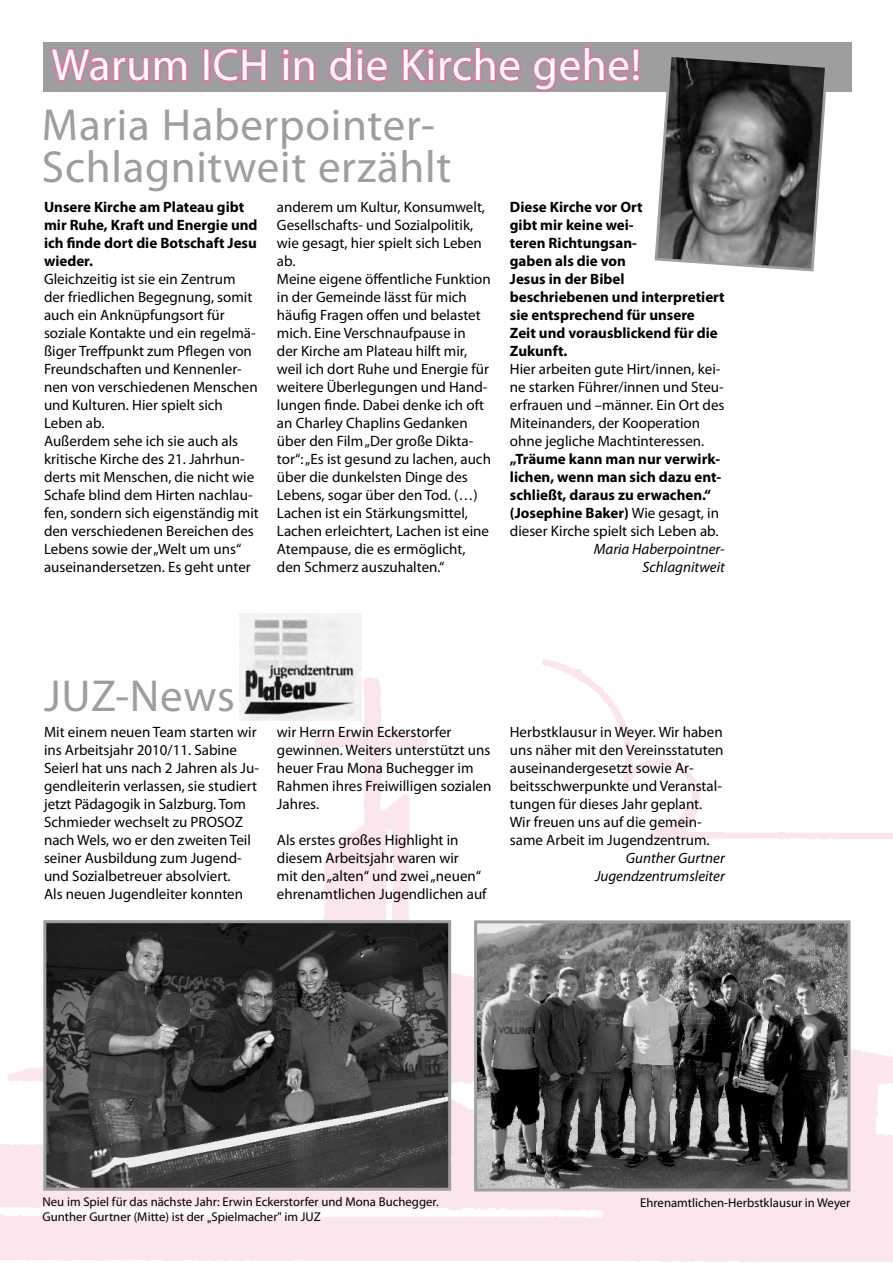
<style>
.page{position:relative;width:893px;height:1263px;background:#fff}
.page>*{position:absolute;margin:0;border:0;box-sizing:border-box;transform-origin:0 0}
.t1{font:45px/42px "Myriad Pro";letter-spacing:.015em;color:#9c9e9f}
.t2{font:45px "Myriad Pro";letter-spacing:.015em;color:#fff}
.t3{font:15px/18px "Myriad Pro";color:#000}
.t4{font:700 15px/18px "Myriad Pro";color:#000}
.t5{font:italic 15px/18px "Myriad Pro";color:#000;text-align:right}
.t6{font:12.75px/15px "Myriad Pro";color:#000}
.s1{font-weight:400}
</style>
<div class="page">
<img style="left:0;top:613px;width:893px;height:649px">
<img style="left:240px;top:613px;width:121px;height:108px">
<div style="left:43px;top:43px;width:808px;height:49px;background:#9c9e9f"></div>
<svg style="left:50px;top:48px;width:138px;height:35px"></svg>
<div style="left:203px;top:48px;width:7px;height:34px;border:3px solid #ea6ea3"></div>
<svg style="left:213px;top:48px;width:54px;height:35px"></svg>
<svg style="left:282px;top:48px;width:34px;height:34px"></svg>
<svg style="left:329px;top:46px;width:60px;height:37px"></svg>
<svg style="left:402px;top:46px;width:119px;height:37px"></svg>
<svg style="left:533px;top:46px;width:108px;height:45px"></svg>
<svg style="left:654px;top:57px;width:172px;height:215px;background:#676767"></svg>
<img style="left:478px;top:924px;width:368px;height:263px">
<div style="left:474px;top:920px;width:376px;height:271px;border:3px solid #9c9e9f"></div>
<img style="left:47px;top:924px;width:400px;height:263px">
<div style="left:43px;top:920px;width:408px;height:271px;border:3px solid #9c9e9f"></div>
<h1 class="t2" style="left:51px;top:37px;width:591px">Warum ICH in die Kirche gehe!</h1>
<h1 class="t1" style="left:42px;top:103px;width:411px">Maria Haberpointer-<br>Schlagnitweit erzählt</h1>
<p class="t4" style="left:44px;top:197px;width:215px">Unsere Kirche am Plateau gibt mir Ruhe, Kraft und Energie und ich finde dort die Botschaft Jesu wieder.</p>
<p class="t3" style="left:44px;top:270px;width:216px">Gleichzeitig ist sie ein Zentrum der friedlichen Begegnung, somit auch ein Anknüpfungsort für soziale Kontakte und ein regelmä&shy;ßiger Treffpunkt zum Pflegen von<br>Freundschaften und Kennenler&shy;nen von verschiedenen Menschen und Kulturen. Hier spielt sich<br>Leben ab.<br>Außerdem sehe ich sie auch als kritische Kirche des 21. Jahrhun&shy;derts mit Menschen, die nicht wie<br>Schafe blind dem Hirten nachlau&shy;fen, sondern sich eigenständig mit den verschiedenen Bereichen des<br>Lebens sowie der „Welt um uns“ auseinandersetzen. Es geht unter</p>
<p class="t3" style="left:277px;top:198px;width:216px">anderem um Kultur, Konsumwelt,<br>Gesellschafts- und Sozialpolitik, wie gesagt, hier spielt sich Leben ab.<br>Meine eigene öffentliche Funktion in der Gemeinde lässt für mich häufig Fragen offen und belastet mich. Eine Verschnaufpause in<br>der Kirche am Plateau hilft mir, weil ich dort Ruhe und Energie für weitere Überlegungen und Hand&shy;lungen finde. Dabei denke ich oft an Charley Chaplins Gedanken über den Film „Der große Dikta&shy;tor“: „Es ist gesund zu lachen, auch über die dunkelsten Dinge des<br>Lebens, sogar über den Tod. (…)<br>Lachen ist ein Stärkungsmittel,<br>Lachen erleichtert, Lachen ist eine<br>Atempause, die es ermöglicht, den Schmerz auszuhalten.“</p>
<p class="t4" style="left:510px;top:197px;width:216px">Diese Kirche vor Ort<br>gibt mir keine wei-<br>teren Richtungsan-<br>gaben als die von<br>Jesus in der Bibel beschriebenen und interpretiert sie entsprechend für unsere<br>Zeit und vorausblickend für die<br>Zukunft.</p>
<p class="t3" style="left:510px;top:360px;width:216px">Hier arbeiten gute Hirt/innen, kei&shy;ne starken Führer/innen und Steu&shy;erfrauen und –männer. Ein Ort des Miteinanders, der Kooperation ohne jegliche Machtinteressen.</p>
<p class="t4" style="left:510px;top:449px;width:213px">„Träume kann man nur verwirk&shy;lichen, wenn man sich dazu ent&shy;schließt, daraus zu erwachen.“ (Josephine Baker) <span class="s1">Wie gesagt, in dieser Kirche spielt sich Leben ab.</span></p>
<p class="t5" style="left:594px;top:540px;width:132px">Maria Haberpointner-<br>Schlagnitweit</p>
<h1 class="t1" style="left:44px;top:674px;width:192px">JUZ-News</h1>
<p class="t3" style="left:44px;top:722px;width:216px">Mit einem neuen Team starten wir ins Arbeitsjahr 2010/11. Sabine<br>Seierl hat uns nach 2 Jahren als Ju&shy;gendleiterin verlassen, sie studiert jetzt Pädagogik in Salzburg. Tom<br>Schmieder wechselt zu PROSOZ nach Wels, wo er den zweiten Teil seiner Ausbildung zum Jugend&shy;und Sozialbetreuer absolviert.<br>Als neuen Jugendleiter konnten</p>
<p class="t3" style="left:277px;top:722px;width:216px">wir Herrn Erwin Eckerstorfer gewinnen. Weiters unterstützt uns heuer Frau Mona Buchegger im<br>Rahmen ihres Freiwilligen sozialen<br>Jahres.</p>
<p class="t3" style="left:277px;top:830px;width:211px">Als erstes großes Highlight in diesem Arbeitsjahr waren wir<br>mit den „alten“ und zwei „neuen“ ehrenamtlichen Jugendlichen auf</p>
<p class="t3" style="left:510px;top:722px;width:215px">Herbstklausur in Weyer. Wir haben uns näher mit den Vereinsstatuten auseinandergesetzt sowie Ar&shy;beitsschwerpunkte und Veranstal&shy;tungen für dieses Jahr geplant.<br>Wir freuen uns auf die gemein&shy;same Arbeit im Jugendzentrum.</p>
<p class="t5" style="left:595px;top:848px;width:131px">Gunther Gurtner<br>Jugendzentrumsleiter</p>
<p class="t6" style="left:43px;top:1193px;width:398px">Neu im Spiel für das nächste Jahr: Erwin Eckerstorfer und Mona Buchegger.<br>Gunther Gurtner (Mitte) ist der</p>
<p class="t6" style="left:207px;top:1216px;width:6px">"</p>
<p class="t6" style="left:211px;top:1208px;width:111px">Spielmacher" im JUZ</p>
<p class="t6" style="left:640px;top:1195px;width:212px">Ehrenamtlichen-Herbstklausur in Weyer</p>
</div>
